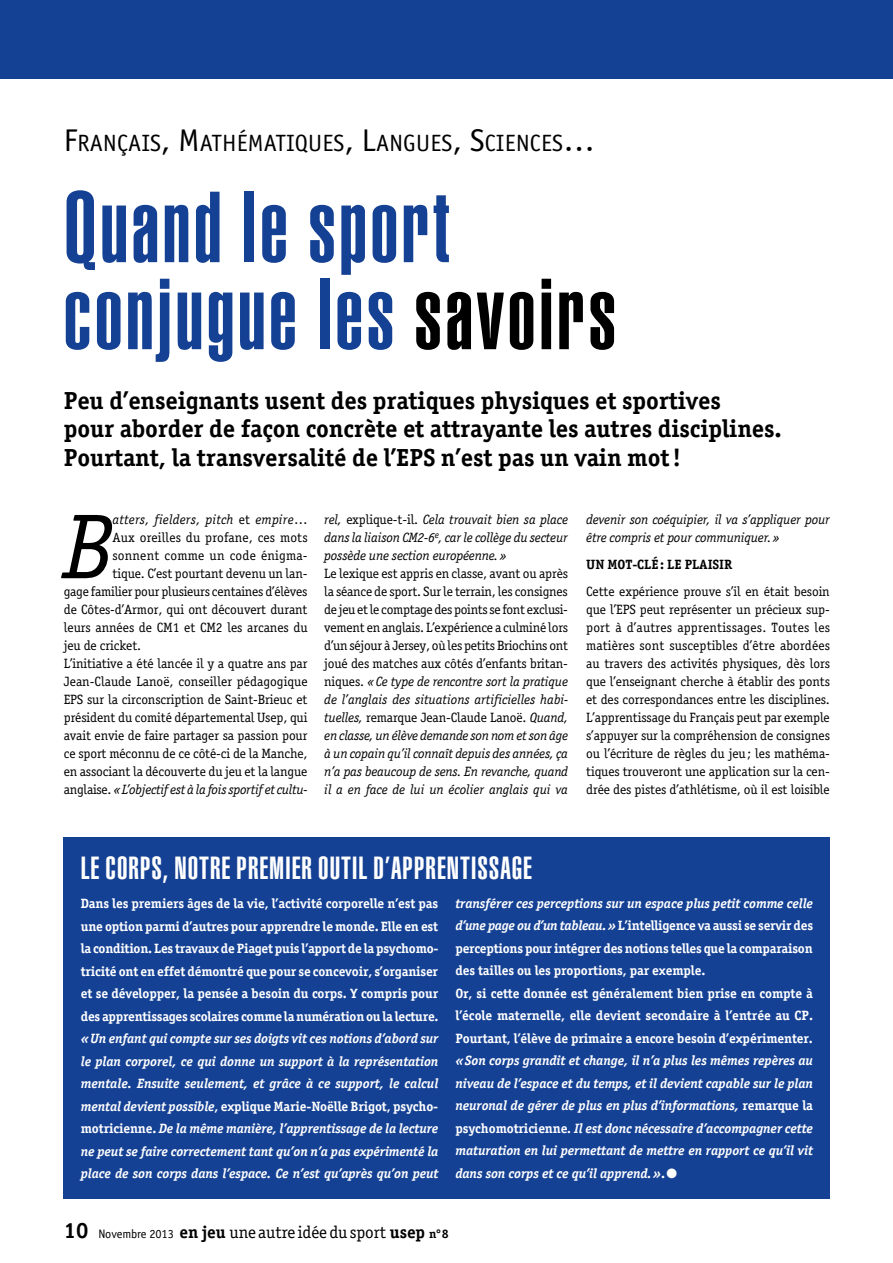
<style>
.page{position:relative;width:893px;height:1263px;background:#fff}
.page>*{position:absolute;margin:0;border:0;box-sizing:border-box;transform-origin:0 0}
.t1{font:900 extra-condensed 99px/87px "Helvetica";letter-spacing:.035em;color:#154194}
.t2{font:italic 92.4px "Officina Serif";color:#000}
.t3{font:900 extra-condensed 31.5px "Helvetica";letter-spacing:.03em;color:#fff}
.t4{font:700 24.75px/28.5px "Officina Serif";letter-spacing:-.005em;color:#000}
.t5{font:23.7px "Officina Sans";letter-spacing:.01em;color:#000}
.t6{font:17.25px "Officina Serif";letter-spacing:-.005em;color:#000}
.t7{font:13.5px/18px "Officina Serif";letter-spacing:-.01em;color:#000;text-align:justify}
.t8{font:700 13.5px/22.5px "Officina Serif";letter-spacing:-.01em;color:#fff;text-align:justify}
.t9{font:italic 700 13.5px/22.5px "Officina Serif";letter-spacing:-.01em;color:#fff;text-align:justify}
.t10{font:italic 13.5px/18px "Officina Serif";letter-spacing:-.01em;color:#000}
.t11{font:italic 13.5px "Officina Serif";letter-spacing:.015em;color:#000}
.t12{font:13.5px "Officina Serif";letter-spacing:.015em;color:#000}
.t13{font:700 13.5px "Officina Serif";letter-spacing:-.005em;color:#000}
.s1{font-size:31.5px}
.s2{color:#000}
.s3{font-style:normal}
.s4{font-style:italic}
.s5{font-weight:700;font-size:22.2px}
.s6{font-family:"Officina Sans";font-size:12.3px}
.s7{font-weight:700}
.s8{font-weight:700;font-size:12.3px}
</style>
<div class="page">
<div style="left:0;top:0;width:893px;height:79px;background:#154194"></div>
<div style="left:64px;top:837px;width:766px;height:362px;background:#154194"></div>
<h3 class="t5" style="left:64px;top:129px;width:533px"><span class="s1">F</span>RANÇAIS<span class="s1">, M</span>ATHÉMATIQUES<span class="s1">, L</span>ANGUES<span class="s1">, S</span>CIENCES<span class="s1">…</span></h3>
<h1 class="t1" style="left:64px;top:183px;width:554px">Quand le sport conjugue les <span class="s2">savoirs</span></h1>
<h3 class="t4" style="left:64px;top:386px;width:719px">Peu d’enseignants usent des pratiques physiques et sportives<br>pour aborder de façon concrète et attrayante les autres disciplines.<br>Pourtant, la transversalité de l’EPS n’est pas un vain mot!</h3>
<h2 class="t2" style="left:64px;top:494px;width:51px">B</h2>
<p class="t11" style="left:113px;top:512px;width:196px">atters, fielders, pitch <span class="s3">et</span> empire<span class="s3">…</span></p>
<p class="t7" style="left:113px;top:529px;width:197px">Aux oreilles du profane, ces mots</p>
<p class="t12" style="left:113px;top:548px;width:197px">sonnent comme un code énigma-</p>
<p class="t7" style="left:113px;top:565px;width:196px">tique. C’est pourtant devenu un lan-</p>
<p class="t7" style="left:64px;top:583px;width:245px">gage familier pour plusieurs centaines d’élèves</p>
<p class="t7" style="left:64px;top:601px;width:245px">de Côtes-d’Armor, qui ont découvert durant</p>
<p class="t7" style="left:64px;top:619px;width:245px">leurs années de CM1 et CM2 les arcanes du</p>
<p class="t7" style="left:64px;top:637px;width:79px">jeu de cricket.</p>
<p class="t7" style="left:64px;top:655px;width:245px">L’initiative a été lancée il y a quatre ans par</p>
<p class="t7" style="left:64px;top:673px;width:245px">Jean-Claude Lanoë, conseiller pédagogique</p>
<p class="t7" style="left:64px;top:691px;width:245px">EPS sur la circonscription de Saint-Brieuc et</p>
<p class="t7" style="left:64px;top:709px;width:245px">président du comité départemental Usep, qui</p>
<p class="t7" style="left:64px;top:727px;width:245px">avait envie de faire partager sa passion pour</p>
<p class="t7" style="left:64px;top:745px;width:245px">ce sport méconnu de ce côté-ci de la Manche,</p>
<p class="t7" style="left:64px;top:763px;width:245px">en associant la découverte du jeu et la langue</p>
<p class="t10" style="left:64px;top:781px;width:245px"><span class="s3">anglaise.</span> «L’objectif est à la fois sportif et cultu-</p>
<p class="t10" style="left:324px;top:511px;width:245px;text-align:justify">rel, <span class="s3">explique-t-il.</span> Cela trouvait bien sa place dans la liaison CM2-6<sup>e</sup>, car le collège du secteur possède une section européenne.»</p>
<p class="t7" style="left:324px;top:565px;width:245px">Le lexique est appris en classe, avant ou après la séance de sport. Sur le terrain, les consignes de jeu et le comptage des points se font exclusi&shy;vement en anglais. L’expérience a culminé lors d’un séjour à Jersey, où les petits Briochins ont joué des matches aux côtés d’enfants britan&shy;niques. <span class="s4">«Ce type de rencontre sort la pratique de l’anglais des situations artificielles habi&shy;tuelles,</span> remarque Jean-Claude Lanoë. <span class="s4">Quand, en classe, un élève demande son nom et son âge à un copain qu’il connaît depuis des années, ça n’a pas beaucoup de sens. En revanche, quand il a en face de lui un écolier anglais qui va</span></p>
<p class="t10" style="left:586px;top:511px;width:245px">devenir son coéquipier, il va s’appliquer pour être compris et pour communiquer.»</p>
<p class="t13" style="left:586px;top:556px;width:148px">UN MOT-CLÉ: LE PLAISIR</p>
<p class="t7" style="left:586px;top:583px;width:245px">Cette expérience prouve s’il en était besoin que l’EPS peut représenter un précieux sup&shy;port à d’autres apprentissages. Toutes les matières sont susceptibles d’être abordées au travers des activités physiques, dès lors que l’enseignant cherche à établir des ponts et des correspondances entre les disciplines.<br>L’apprentissage du Français peut par exemple s’appuyer sur la compréhension de consignes ou l’écriture de règles du jeu; les mathéma&shy;tiques trouveront une application sur la cen&shy;drée des pistes d’athlétisme, où il est loisible</p>
<h3 class="t3" style="left:81px;top:850px;width:453px">LE CORPS, NOTRE PREMIER OUTIL D’APPRENTISSAGE</h3>
<p class="t8" style="left:81px;top:892px;width:359px">Dans les premiers âges de la vie, l’activité corporelle n’est pas une option parmi d’autres pour apprendre le monde. Elle en est la condition. Les travaux de Piaget puis l’apport de la psychomo&shy;tricité ont en effet démontré que pour se concevoir, s’organiser et se développer, la pensée a besoin du corps. Y compris pour des apprentissages scolaires comme la numération ou la lecture.</p>
<p class="t9" style="left:81px;top:1027px;width:359px">«Un enfant qui compte sur ses doigts vit ces notions d’abord sur le plan corporel, ce qui donne un support à la représentation mentale. Ensuite seulement, et grâce à ce support, le calcul mental devient possible<span class="s3">, explique Marie-Noëlle Brigot, psycho&shy;motricienne.</span> De la même manière, l’apprentissage de la lecture ne peut se faire correctement tant qu’on n’a pas expérimenté la place de son corps dans l’espace. Ce n’est qu’après qu’on peut</p>
<p class="t8" style="left:455px;top:892px;width:359px;text-align:left"><span class="s4">transférer ces perceptions sur un espace plus petit comme celle d’une page ou d’un tableau.»</span> L’intelligence va aussi se servir des perceptions pour intégrer des notions telles que la comparaison des tailles ou les proportions, par exemple.<br>Or, si cette donnée est généralement bien prise en compte à l’école maternelle, elle devient secondaire à l’entrée au CP.<br>Pourtant, l’élève de primaire a encore besoin d’expérimenter.</p>
<p class="t9" style="left:455px;top:1049px;width:359px">«Son corps grandit et change, il n’a plus les mêmes repères au niveau de l’espace et du temps, et il devient capable sur le plan neuronal de gérer de plus en plus d’informations, <span class="s3">remarque la psychomotricienne</span>. Il est donc nécessaire d’accompagner cette maturation en lui permettant de mettre en rapport ce qu’il vit dans son corps et ce qu’il apprend.»<span class="s3">.</span>●</p>
<p class="t6" style="left:64px;top:1222px;width:386px"><span class="s5">10</span> <span class="s6">Novembre 2013</span> <span class="s7">en jeu</span> une autre idée du sport <span class="s7">usep</span> <span class="s8">n°8</span></p>
</div>
